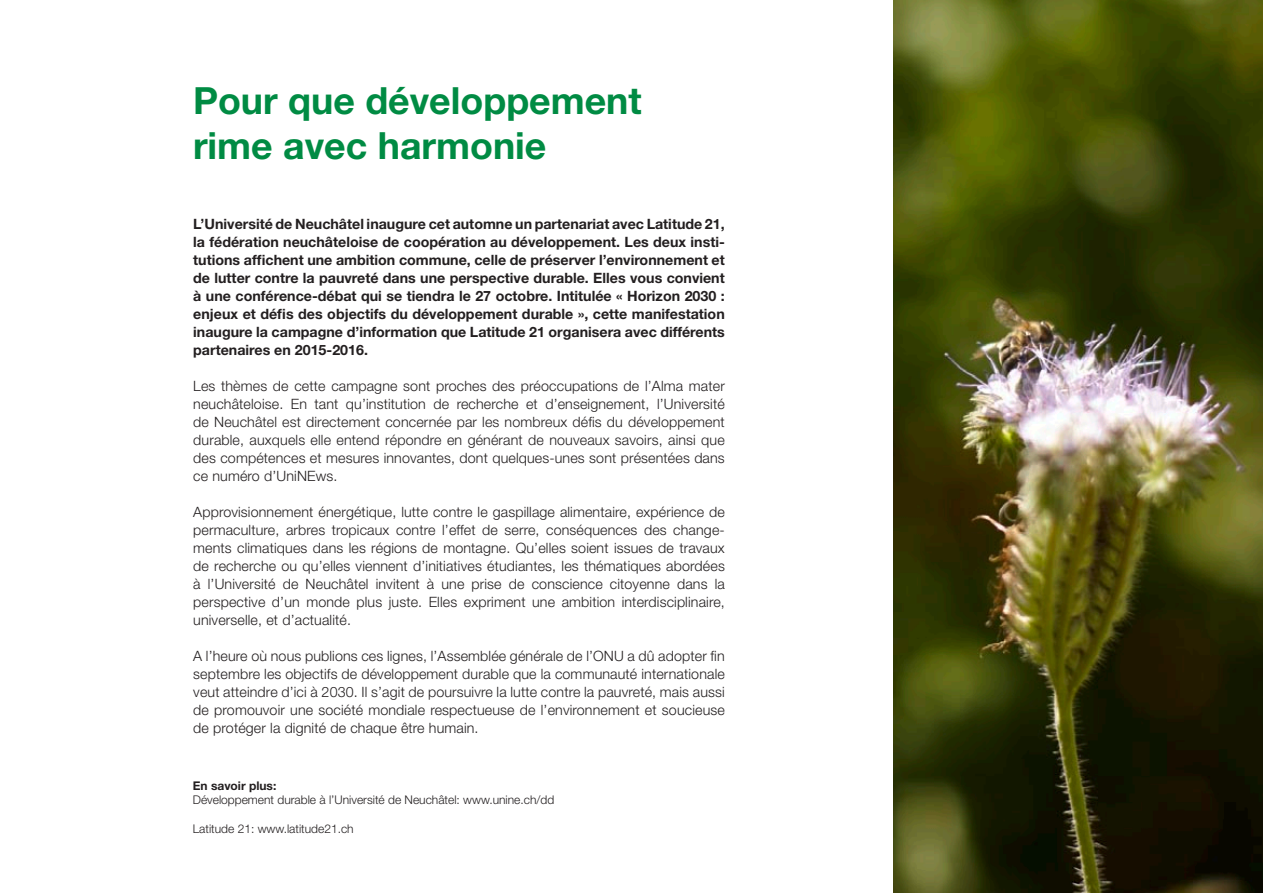
<style>
.page{position:relative;width:1263px;height:893px;background:#fff}
.page>*{position:absolute;margin:0;border:0;box-sizing:border-box;transform-origin:0 0}
.t1{font:700 37.5px/45px "Helvetica Neue";color:#008b43}
.t2{font:300 14.25px/18px "Helvetica Neue";letter-spacing:.01em;color:#231f20;text-align:justify}
.t3{font:700 14.25px/18px "Helvetica Neue";color:#231f20;text-align:justify}
.t4{font:300 12px "Helvetica Neue";color:#231f20}
.t5{font:700 12px "Helvetica Neue";color:#231f20}
</style>
<div class="page">
<img style="left:893px;top:0;width:370px;height:893px">
<h1 class="t1" style="left:193px;top:78px;width:450px">Pour que développement rime avec harmonie</h1>
<p class="t3" style="left:193px;top:214px;width:533px">L’Université de Neuchâtel inaugure cet automne un partenariat avec Latitude 21, la fédération neuchâteloise de coopération au développement. Les deux insti&shy;tutions affichent une ambition commune, celle de préserver l’environnement et de lutter contre la pauvreté dans une perspective durable. Elles vous convient à une conférence-débat qui se tiendra le 27 octobre. Intitulée « Horizon 2030 : enjeux et défis des objectifs du développement durable », cette manifestation inaugure la campagne d’information que Latitude 21 organisera avec différents partenaires en 2015-2016.</p>
<p class="t2" style="left:193px;top:376px;width:533px">Les thèmes de cette campagne sont proches des préoccupations de l’Alma mater neuchâteloise. En tant qu’institution de recherche et d’enseignement, l’Université de Neuchâtel est directement concernée par les nombreux défis du développement durable, auxquels elle entend répondre en générant de nouveaux savoirs, ainsi que des compétences et mesures innovantes, dont quelques-unes sont présentées dans ce numéro d’UniNEws.</p>
<p class="t2" style="left:193px;top:502px;width:533px">Approvisionnement énergétique, lutte contre le gaspillage alimentaire, expérience de permaculture, arbres tropicaux contre l’effet de serre, conséquences des change&shy;ments climatiques dans les régions de montagne. Qu’elles soient issues de travaux de recherche ou qu’elles viennent d’initiatives étudiantes, les thématiques abordées à l’Université de Neuchâtel invitent à une prise de conscience citoyenne dans la perspective d’un monde plus juste. Elles expriment une ambition interdisciplinaire, universelle, et d’actualité.</p>
<p class="t2" style="left:193px;top:646px;width:533px">A l’heure où nous publions ces lignes, l’Assemblée générale de l’ONU a dû adopter fin septembre les objectifs de développement durable que la communauté internationale veut atteindre d’ici à 2030. Il s’agit de poursuivre la lutte contre la pauvreté, mais aussi de promouvoir une société mondiale respectueuse de l’environnement et soucieuse de protéger la dignité de chaque être humain.</p>
<p class="t5" style="left:193px;top:778px;width:85px">En savoir plus:</p>
<p class="t4" style="left:193px;top:793px;width:363px">Développement durable à l’Université de Neuchâtel: www.unine.ch/dd</p>
<p class="t4" style="left:193px;top:821px;width:162px">Latitude 21: www.latitude21.ch</p>
</div>
